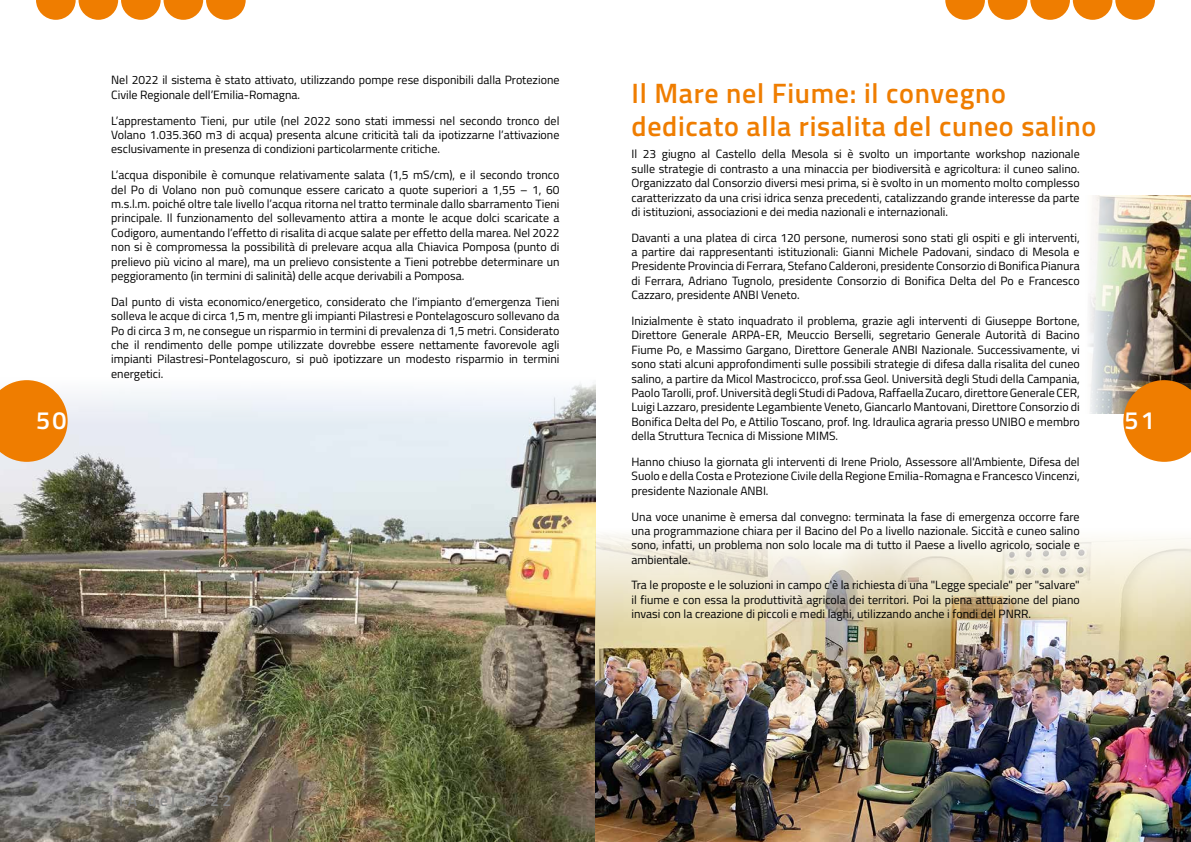
<style>
.page{position:relative;width:1191px;height:842px;background:#fff}
.page>*{position:absolute;margin:0;border:0;box-sizing:border-box;transform-origin:0 0}
.t1{font:600 28px/33.6px "Titillium Web";letter-spacing:.025em;color:#ef7d00}
.t2{font:600 25px "Titillium Web";color:#fff}
.t3{font:600 16px "Titillium Web";letter-spacing:.21em;color:#878787}
.t4{font:12px/14.4px "Titillium Web";color:#000;text-align:justify}
</style>
<div class="page">
<img style="left:0;top:383px;width:595px;height:459px">
<img style="left:595px;top:529px;width:596px;height:313px">
<img style="left:1089px;top:196px;width:102px;height:217px">
<svg style="left:1123px;top:380px;width:68px;height:82px;background:#e6861d"></svg>
<svg style="left:0;top:380px;width:68px;height:82px;background:#ef9029"></svg>
<svg style="left:945px;top:0;width:210px;height:20px"></svg>
<svg style="left:36px;top:0;width:210px;height:20px"></svg>
<p class="t4" style="left:111px;top:72px;width:450px">Nel 2022 il sistema è stato attivato, utilizzando pompe rese disponibili dalla Protezione<br>Civile Regionale dell’Emilia-Romagna.</p>
<p class="t4" style="left:111px;top:113px;width:450px">L’apprestamento Tieni, pur utile (nel 2022 sono stati immessi nel secondo tronco del Volano 1.035.360 m3 di acqua) presenta alcune criticità tali da ipotizzarne l’attivazione esclusivamente in presenza di condizioni particolarmente critiche.</p>
<p class="t4" style="left:111px;top:167px;width:450px">L’acqua disponibile è comunque relativamente salata (1,5 mS/cm), e il secondo tronco del Po di Volano non può comunque essere caricato a quote superiori a 1,55 – 1, 60 m.s.l.m. poiché oltre tale livello l’acqua ritorna nel tratto terminale dallo sbarramento Tieni principale. Il funzionamento del sollevamento attira a monte le acque dolci scaricate a Codigoro, aumentando l’effetto di risalita di acque salate per effetto della marea. Nel 2022 non si è compromessa la possibilità di prelevare acqua alla Chiavica Pomposa (punto di prelievo più vicino al mare), ma un prelievo consistente a Tieni potrebbe determinare un peggioramento (in termini di salinità) delle acque derivabili a Pomposa.</p>
<p class="t4" style="left:111px;top:294px;width:450px">Dal punto di vista economico/energetico, considerato che l’impianto d’emergenza Tieni solleva le acque di circa 1,5 m, mentre gli impianti Pilastresi e Pontelagoscuro sollevano da Po di circa 3 m, ne consegue un risparmio in termini di prevalenza di 1,5 metri. Considerato che il rendimento delle pompe utilizzate dovrebbe essere nettamente favorevole agli impianti Pilastresi-Pontelagoscuro, si può ipotizzare un modesto risparmio in termini energetici.</p>
<h1 class="t1" style="left:631px;top:75px;width:466px">Il Mare nel Fiume: il convegno dedicato alla risalita del cuneo salino</h1>
<p class="t4" style="left:631px;top:146px;width:450px">Il 23 giugno al Castello della Mesola si è svolto un importante workshop nazionale sulle strategie di contrasto a una minaccia per biodiversità e agricoltura: il cuneo salino.<br>Organizzato dal Consorzio diversi mesi prima, si è svolto in un momento molto complesso caratterizzato da una crisi idrica senza precedenti, catalizzando grande interesse da parte di istituzioni, associazioni e dei media nazionali e internazionali.</p>
<p class="t4" style="left:631px;top:230px;width:450px">Davanti a una platea di circa 120 persone, numerosi sono stati gli ospiti e gli interventi, a partire dai rappresentanti istituzionali: Gianni Michele Padovani, sindaco di Mesola e Presidente Provincia di Ferrara, Stefano Calderoni, presidente Consorzio di Bonifica Pianura di Ferrara, Adriano Tugnolo, presidente Consorzio di Bonifica Delta del Po e Francesco Cazzaro, presidente ANBI Veneto.</p>
<p class="t4" style="left:631px;top:313px;width:450px">Inizialmente è stato inquadrato il problema, grazie agli interventi di Giuseppe Bortone, Direttore Generale ARPA-ER, Meuccio Berselli, segretario Generale Autorità di Bacino Fiume Po, e Massimo Gargano, Direttore Generale ANBI Nazionale. Successivamente, vi sono stati alcuni approfondimenti sulle possibili strategie di difesa dalla risalita del cuneo salino, a partire da Micol Mastrocicco, prof.ssa Geol. Università degli Studi della Campania, Paolo Tarolli, prof. Università degli Studi di Padova, Raffaella Zucaro, direttore Generale CER, Luigi Lazzaro, presidente Legambiente Veneto, Giancarlo Mantovani, Direttore Consorzio di Bonifica Delta del Po, e Attilio Toscano, prof. Ing. Idraulica agraria presso UNIBO e membro della Struttura Tecnica di Missione MIMS.</p>
<p class="t4" style="left:631px;top:454px;width:450px">Hanno chiuso la giornata gli interventi di Irene Priolo, Assessore all'Ambiente, Difesa del Suolo e della Costa e Protezione Civile della Regione Emilia-Romagna e Francesco Vincenzi, presidente Nazionale ANBI.</p>
<p class="t4" style="left:631px;top:508px;width:450px">Una voce unanime è emersa dal convegno: terminata la fase di emergenza occorre fare una programmazione chiara per il Bacino del Po a livello nazionale. Siccità e cuneo salino sono, infatti, un problema non solo locale ma di tutto il Paese a livello agricolo, sociale e ambientale.</p>
<p class="t4" style="left:631px;top:577px;width:450px">Tra le proposte e le soluzioni in campo c'è la richiesta di una "Legge speciale" per "salvare" il fiume e con essa la produttività agricola dei territori. Poi la piena attuazione del piano invasi con la creazione di piccoli e medi laghi, utilizzando anche i fondi del PNRR.</p>
<h2 class="t2" style="left:36px;top:402px;width:32px">50</h2>
<h2 class="t2" style="left:1124px;top:402px;width:32px">51</h2>
<h3 class="t3" style="left:36px;top:788px;width:197px">La SICCITÀ del 2022</h3>
</div>
